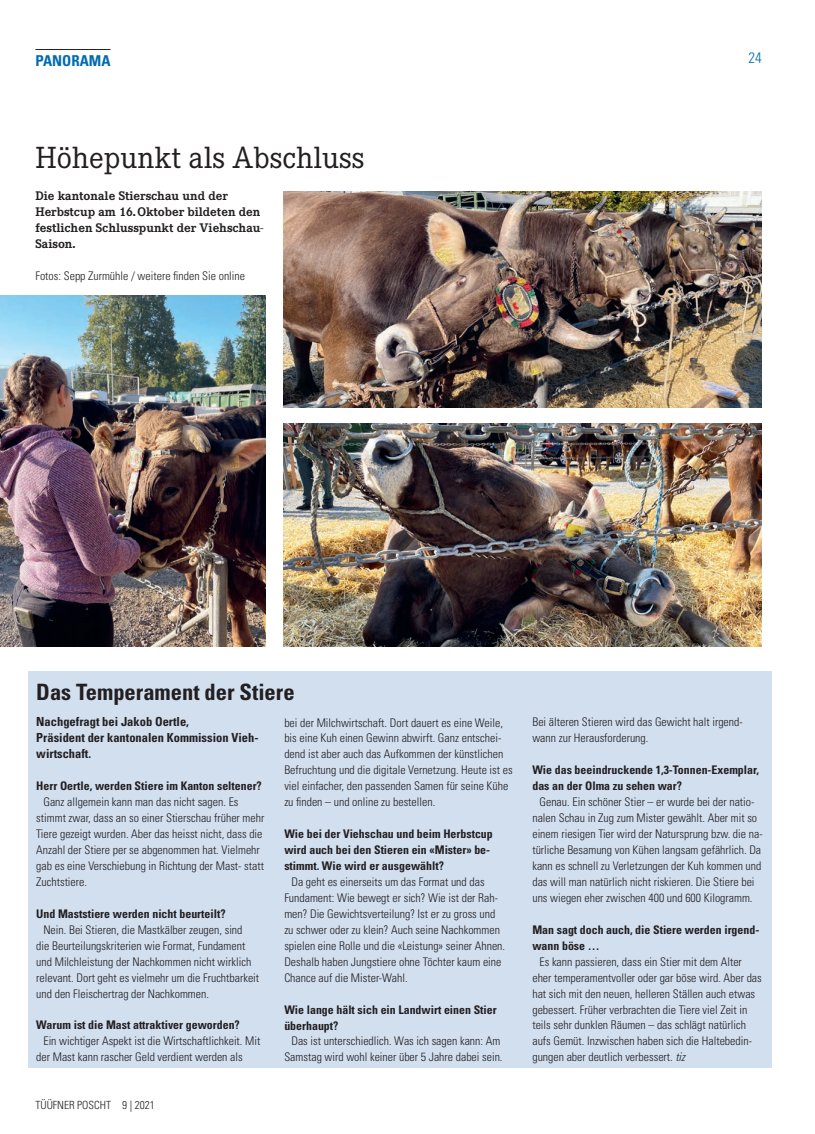
<style>
.page{position:relative;width:815px;height:1134px;background:#fff}
.page>*{position:absolute;margin:0;border:0;box-sizing:border-box;transform-origin:0 0}
.t1{font:30px "Corporate EBQ Regular 3";color:#231f20}
.t2{font:700 condensed 22.5px "Univers LT Std";color:#231f20}
.t3{font:700 condensed 15px "Univers LT Std";color:#006caf}
.t4{font:300 condensed 15px "Univers LT Std";color:#006caf}
.t5{font:700 condensed 12.5px/16px "Univers LT Std";color:#231f20}
.t6{font:700 12.25px/16px "Corporate EBQ";color:#231f20}
.t7{font:300 condensed 11.88px/16px "Univers LT Std";color:#231f20}
.t8{font:700 condensed 11.88px/16px "Univers LT Std";color:#231f20}
.t9{font:300 condensed 11.25px "Univers LT Std";color:#231f20}
.s1{font-style:italic}
</style>
<div class="page">
<div style="left:28px;top:671px;width:744px;height:397px;background:#d1dfef"></div>
<hr style="left:35px;top:49px;width:76px;height:1px;background:#231f20">
<img style="left:0;top:296px;width:266px;height:351px">
<img style="left:283px;top:191px;width:479px;height:216px">
<img style="left:283px;top:423px;width:479px;height:224px">
<p class="t3" style="left:35px;top:51px;width:77px">PANORAMA</p>
<h1 class="t1" style="left:35px;top:141px;width:331px">Höhepunkt als Abschluss</h1>
<p class="t6" style="left:35px;top:188px;width:229px">Die kantonale Stierschau und der<br>Herbstcup am 16.Oktober bildeten den festlichen Schlusspunkt der Viehschau-<br>Saison.</p>
<p class="t7" style="left:35px;top:268px;width:211px">Fotos: Sepp Zurmühle / weitere finden Sie online</p>
<p class="t4" style="left:748px;top:49px;width:15px">24</p>
<h2 class="t2" style="left:36px;top:678px;width:260px">Das Temperament der Stiere</h2>
<p class="t5" style="left:36px;top:714px;width:224px">Nachgefragt bei Jakob Oertle,<br>Präsident der kantonalen Kommission Vieh&shy;wirtschaft.</p>
<p class="t8" style="left:36px;top:778px;width:227px">Herr Oertle, werden Stiere im Kanton seltener?</p>
<p class="t7" style="left:36px;top:794px;width:230px;text-indent:7px">Ganz allgemein kann man das nicht sagen. Es stimmt zwar, dass an so einer Stierschau früher mehr Tiere gezeigt wurden. Aber das heisst nicht, dass die Anzahl der Stiere per se abgenommen hat. Vielmehr gab es eine Verschiebung in Richtung der Mast- statt Zuchtstiere.</p>
<p class="t8" style="left:36px;top:905px;width:191px">Und Maststiere werden nicht beurteilt?</p>
<p class="t7" style="left:36px;top:922px;width:224px;text-indent:7px">Nein. Bei Stieren, die Mastkälber zeugen, sind<br>die Beurteilungskriterien wie Format, Fundament und Milchleistung der Nachkommen nicht wirklich relevant. Dort geht es vielmehr um die Fruchtbarkeit und den Fleischertrag der Nachkommen.</p>
<p class="t8" style="left:36px;top:1017px;width:205px">Warum ist die Mast attraktiver geworden?</p>
<p class="t7" style="left:36px;top:1033px;width:226px;text-indent:7px">Ein wichtiger Aspekt ist die Wirtschaftlichkeit. Mit der Mast kann rascher Geld verdient werden als</p>
<p class="t9" style="left:35px;top:1098px;width:121px">TÜÜFNER POSCHT 9 | 2021</p>
<p class="t7" style="left:284px;top:714px;width:230px">bei der Milchwirtschaft. Dort dauert es eine Weile, bis eine Kuh einen Gewinn abwirft. Ganz entschei&shy;dend ist aber auch das Aufkommen der künstlichen Befruchtung und die digitale Vernetzung. Heute ist es viel einfacher, den passenden Samen für seine Kühe zu finden – und online zu bestellen.</p>
<p class="t8" style="left:284px;top:826px;width:210px">Wie bei der Viehschau und beim Herbstcup wird auch bei den Stieren ein «Mister» be&shy;stimmt. Wie wird er ausgewählt?</p>
<p class="t7" style="left:284px;top:874px;width:222px;text-indent:7px">Da geht es einerseits um das Format und das Fundament: Wie bewegt er sich? Wie ist der Rah&shy;men? Die Gewichtsverteilung? Ist er zu gross und zu schwer oder zu klein? Auch seine Nachkommen spielen eine Rolle und die «Leistung» seiner Ahnen.<br>Deshalb haben Jungstiere ohne Töchter kaum eine Chance auf die Mister-Wahl.</p>
<p class="t8" style="left:284px;top:1001px;width:214px">Wie lange hält sich ein Landwirt einen Stier überhaupt?</p>
<p class="t7" style="left:284px;top:1033px;width:220px;text-align:center">Das ist unterschiedlich. Was ich sagen kann: Am<br>Samstag wird wohl keiner über 5 Jahre dabei sein.</p>
<p class="t7" style="left:532px;top:714px;width:212px">Bei älteren Stieren wird das Gewicht halt irgend&shy;wann zur Herausforderung.</p>
<p class="t8" style="left:532px;top:762px;width:228px">Wie das beeindruckende 1,3-Tonnen-Exemplar, das an der Olma zu sehen war?</p>
<p class="t7" style="left:532px;top:794px;width:232px;text-indent:7px">Genau. Ein schöner Stier – er wurde bei der natio&shy;nalen Schau in Zug zum Mister gewählt. Aber mit so einem riesigen Tier wird der Natursprung bzw. die na&shy;türliche Besamung von Kühen langsam gefährlich. Da kann es schnell zu Verletzungen der Kuh kommen und das will man natürlich nicht riskieren. Die Stiere bei uns wiegen eher zwischen 400 und 600 Kilogramm.</p>
<p class="t8" style="left:532px;top:921px;width:228px">Man sagt doch auch, die Stiere werden irgend&shy;wann böse …</p>
<p class="t7" style="left:532px;top:953px;width:231px;text-indent:7px">Es kann passieren, dass ein Stier mit dem Alter eher temperamentvoller oder gar böse wird. Aber das hat sich mit den neuen, helleren Ställen auch etwas gebessert. Früher verbrachten die Tiere viel Zeit in teils sehr dunklen Räumen – das schlägt natürlich aufs Gemüt. Inzwischen haben sich die Haltebedin&shy;gungen aber deutlich verbessert. <span class="s1">tiz</span></p>
</div>
